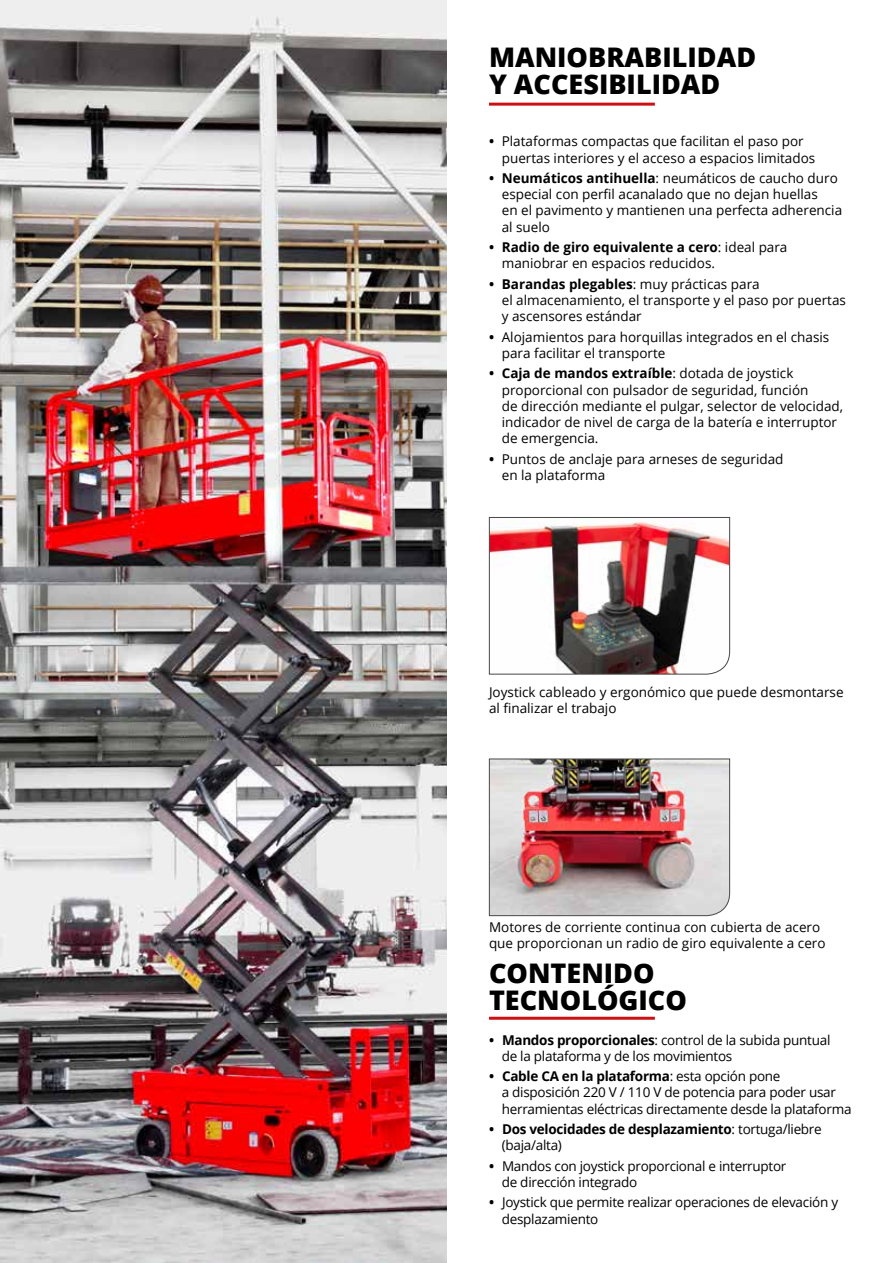
<style>
.page{position:relative;width:893px;height:1263px;background:#fff}
.page>*{position:absolute;margin:0;border:0;box-sizing:border-box;transform-origin:0 0}
.t1{font:800 27px/27px "Open Sans";color:#000}
.t2{font:13.5px/16.2px "Open Sans";color:#000}
.t3{font:13.5px/16.2px "Open Sans";letter-spacing:-.02em;color:#000}
.t4{font:700 13.5px/16.2px "Open Sans";letter-spacing:-.02em;color:#000}
.s1{font-weight:700}
.s2{font-weight:400}
</style>
<div class="page">
<img style="left:0;top:0;width:446px;height:1263px">
<hr style="left:489px;top:103px;width:166px;height:3px;background:#cc1013">
<img style="left:489px;top:517px;width:241px;height:158px">
<img style="left:489px;top:758px;width:241px;height:158px">
<hr style="left:489px;top:1017px;width:166px;height:3px;background:#cc1013">
<h1 class="t1" style="left:489px;top:43px;width:269px">MANIOBRABILIDAD<br>Y ACCESIBILIDAD</h1>
<p class="t2" style="left:502px;top:133px;width:315px;text-indent:-13px"><span class="s1">•</span> Plataformas compactas que facilitan el paso por puertas interiores y el acceso a espacios limitados</p>
<p class="t2" style="left:502px;top:170px;width:342px;text-indent:-13px"><span class="s1">• Neumáticos antihuella</span>: neumáticos de caucho duro especial con perfil acanalado que no dejan huellas<br>en el pavimento y mantienen una perfecta adherencia al suelo</p>
<p class="t2" style="left:502px;top:239px;width:287px;text-indent:-13px"><span class="s1">• Radio de giro equivalente a cero</span>: ideal para maniobrar en espacios reducidos.</p>
<p class="t2" style="left:502px;top:275px;width:346px;text-indent:-13px"><span class="s1">• Barandas plegables</span>: muy prácticas para<br>el almacenamiento, el transporte y el paso por puertas y ascensores estándar</p>
<p class="t2" style="left:502px;top:328px;width:329px;text-indent:-13px"><span class="s1">•</span> Alojamientos para horquillas integrados en el chasis para facilitar el transporte</p>
<p class="t2" style="left:502px;top:365px;width:343px;text-indent:-13px"><span class="s1">• Caja de mandos extraíble</span>: dotada de joystick proporcional con pulsador de seguridad, función<br>de dirección mediante el pulgar, selector de velocidad, indicador de nivel de carga de la batería e interruptor de emergencia.</p>
<p class="t2" style="left:502px;top:450px;width:283px;text-indent:-13px"><span class="s1">•</span> Puntos de anclaje para arneses de seguridad en la plataforma</p>
<p class="t2" style="left:489px;top:684px;width:356px">Joystick cableado y ergonómico que puede desmontarse al finalizar el trabajo</p>
<p class="t2" style="left:489px;top:919px;width:338px">Motores de corriente continua con cubierta de acero que proporcionan un radio de giro equivalente a cero</p>
<h1 class="t1" style="left:489px;top:958px;width:199px">CONTENIDO<br>TECNOLÓGICO</h1>
<p class="t3" style="left:502px;top:1031px;width:330px;text-indent:-13px"><span class="s1">• Mandos proporcionales</span>: control de la subida puntual de la plataforma y de los movimientos</p>
<p class="t3" style="left:502px;top:1068px;width:351px;text-indent:-13px"><span class="s1">• Cable CA en la plataforma</span>: esta opción pone<br>a disposición 220 V / 110 V de potencia para poder usar herramientas eléctricas directamente desde la plataforma</p>
<p class="t4" style="left:502px;top:1121px;width:321px;text-indent:-13px">• Dos velocidades de desplazamiento<span class="s2">: tortuga/liebre (baja/alta)</span></p>
<p class="t3" style="left:502px;top:1157px;width:286px;text-indent:-13px"><span class="s1">•</span> Mandos con joystick proporcional e interruptor de dirección integrado</p>
<p class="t3" style="left:502px;top:1194px;width:338px;text-indent:-13px"><span class="s1">•</span> Joystick que permite realizar operaciones de elevación y desplazamiento</p>
</div>
